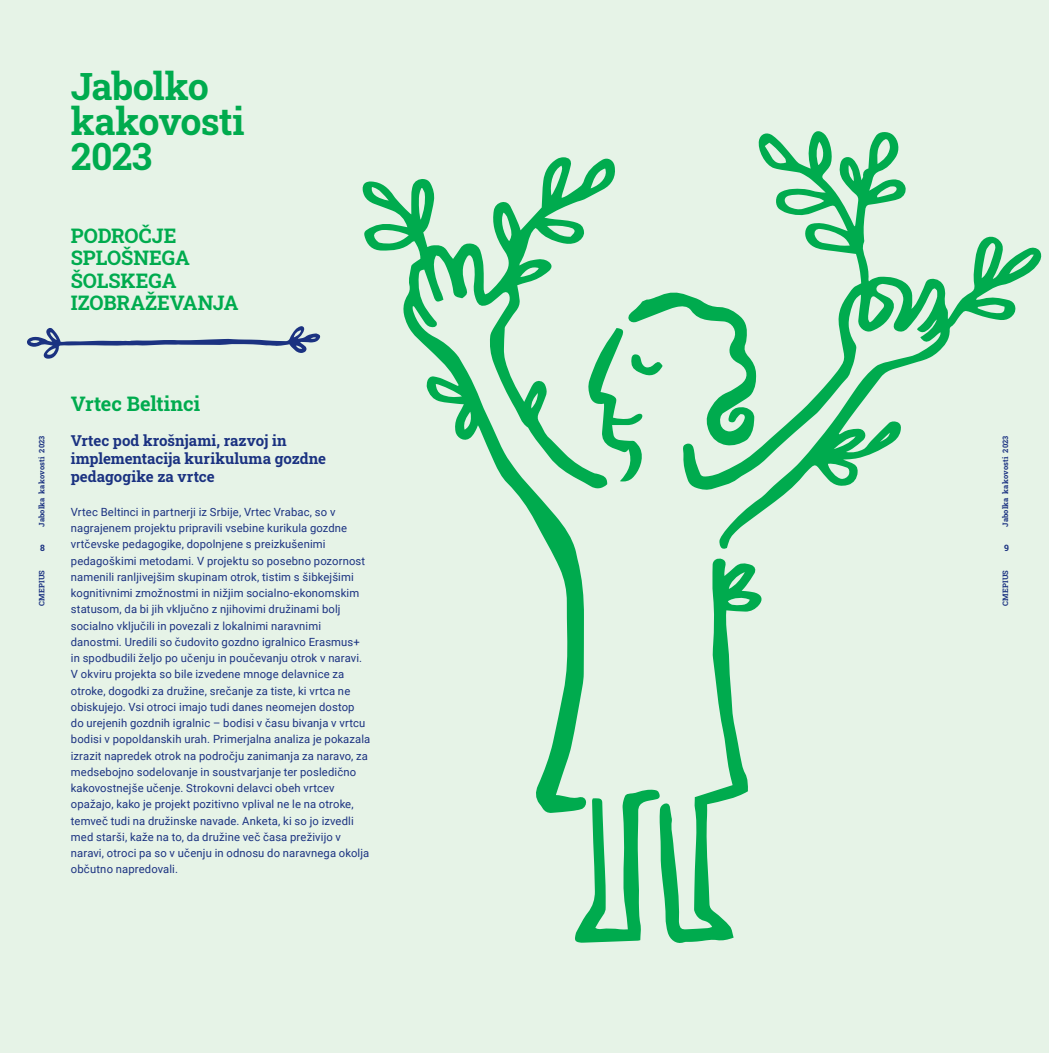
<style>
.page{position:relative;width:1049px;height:1053px;background:#fff}
.page>*{position:absolute;margin:0;border:0;box-sizing:border-box;transform-origin:0 0}
.t1{font:37.5px/35px "Roboto Slab";letter-spacing:-.02em;color:#00ab4e}
.t2{font:20px/22.5px "Roboto Slab";letter-spacing:-.005em;color:#00ab4e}
.t3{font:15px/17.5px "Roboto Slab";color:#1b3281}
.t4{font:11.25px/16.2px "Roboto";letter-spacing:.01em;color:#1b3281}
.t5{font:8.75px "Roboto Slab";color:#1b3281}
.t6{font:7.5px "Roboto Slab";letter-spacing:.02em;color:#1b3281}
</style>
<div class="page">
<div style="left:0;top:0;width:1049px;height:1052px;background:#e6f3e7"></div>
<svg style="left:27px;top:326px;width:293px;height:32px"></svg>
<svg style="left:362px;top:157px;width:253px;height:656px"></svg>
<svg style="left:689px;top:131px;width:353px;height:418px"></svg>
<svg style="left:575px;top:557px;width:187px;height:386px"></svg>
<svg style="left:588px;top:291px;width:168px;height:191px"></svg>
<h1 class="t1" style="left:71px;top:67px;width:175px">Jabolko kakovosti<br>2023</h1>
<h2 class="t2" style="left:71px;top:223px;width:169px">PODROČJE<br>SPLOŠNEGA<br>ŠOLSKEGA<br>IZOBRAŽEVANJA</h2>
<h2 class="t2" style="left:71px;top:392px;width:131px">Vrtec Beltinci</h2>
<h3 class="t3" style="left:71px;top:432px;width:257px">Vrtec pod krošnjami, razvoj in implementacija kurikuluma gozdne pedagogike za vrtce</h3>
<p class="t4" style="left:71px;top:503px;width:301px">Vrtec Beltinci in partnerji iz Srbije, Vrtec Vrabac, so v nagrajenem projektu pripravili vsebine kurikula gozdne vrtčevske pedagogike, dopolnjene s preizkušenimi pedagoškimi metodami. V projektu so posebno pozornost namenili ranljivejšim skupinam otrok, tistim s šibkejšimi kognitivnimi zmožnostmi in nižjim socialno-ekonomskim statusom, da bi jih vključno z njihovimi družinami bolj socialno vključili in povezali z lokalnimi naravnimi danostmi. Uredili so čudovito gozdno igralnico Erasmus+ in spodbudili željo po učenju in poučevanju otrok v naravi.<br>V okviru projekta so bile izvedene mnoge delavnice za otroke, dogodki za družine, srečanje za tiste, ki vrtca ne obiskujejo. Vsi otroci imajo tudi danes neomejen dostop<br>do urejenih gozdnih igralnic – bodisi v času bivanja v vrtcu bodisi v popoldanskih urah. Primerjalna analiza je pokazala izrazit napredek otrok na področju zanimanja za naravo, za medsebojno sodelovanje in soustvarjanje ter posledično kakovostnejše učenje. Strokovni delavci obeh vrtcev opažajo, kako je projekt pozitivno vplival ne le na otroke, temveč tudi na družinske navade. Anketa, ki so jo izvedli med starši, kaže na to, da družine več časa preživijo v naravi, otroci pa so v učenju in odnosu do naravnega okolja občutno napredovali.</p>
<p class="t6" style="left:36px;top:527px;width:93px;rotate:-90deg">Jabolka kakovosti 2023</p>
<p class="t6" style="left:1000px;top:527px;width:93px;rotate:-90deg">Jabolka kakovosti 2023</p>
<p class="t5" style="left:40px;top:541px;width:6px">8</p>
<p class="t5" style="left:1004px;top:541px;width:6px">9</p>
<p class="t6" style="left:36px;top:605px;width:37px;rotate:-90deg">CMEPIUS</p>
<p class="t6" style="left:1000px;top:605px;width:37px;rotate:-90deg">CMEPIUS</p>
</div>
